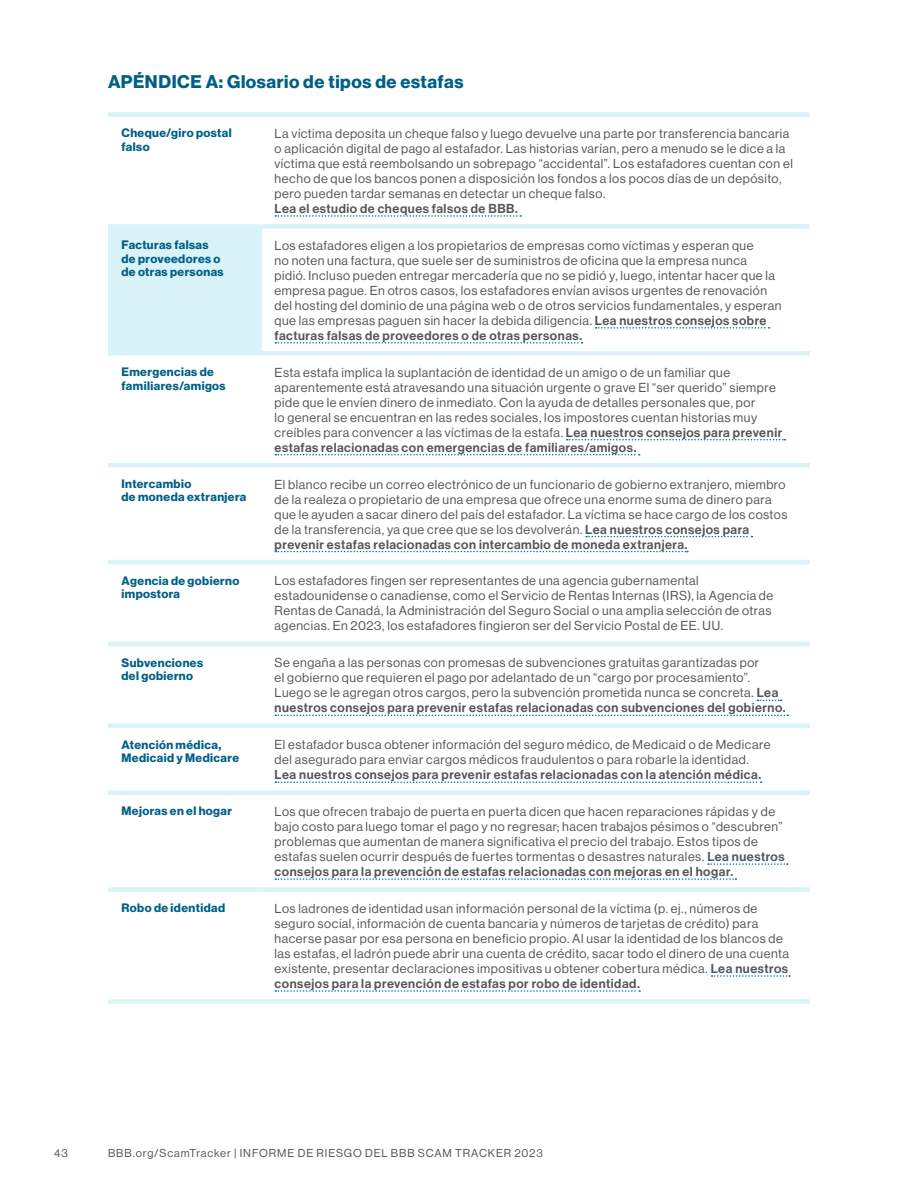
<style>
.page{position:relative;width:918px;height:1188px;background:#fff}
.page>*{position:absolute;margin:0;border:0;box-sizing:border-box;transform-origin:0 0}
.H3_-_Paragraph_SubHds{font:18px "N Haas Grotesk DS Pro 75 Bd";letter-spacing:.03em;color:#005f86}
.Glossary_Definition{font:12.75px/15px "N Haas Grotesk DS Pro 55 Rg";letter-spacing:.04em;color:#53565a}
.Glossary_Term{font:12px/13.5px "N Haas Grotesk DS Pro 75 Bd";letter-spacing:.035em;color:#005f86}
.t1{font:11.25px "N Haas Grotesk DS Pro 55 Rg";letter-spacing:.08em;color:#53565a}
.s1{font-family:"N Haas Grotesk DS Pro 65 Md"}
</style>
<div class="page">
<div style="left:108px;top:226px;width:153px;height:127px;background:#d9f3f9"></div>
<div style="left:108px;top:351px;width:153px;height:5px;background:#d9f3f9"></div>
<div style="left:261px;top:351px;width:549px;height:5px;background:#d9f3f9"></div>
<hr style="left:108px;top:463px;width:153px;height:4px;background:#d9f3f9">
<hr style="left:261px;top:463px;width:549px;height:4px;background:#d9f3f9">
<div style="left:108px;top:112px;width:153px;height:5px;background:#d9f3f9"></div>
<div style="left:261px;top:112px;width:549px;height:5px;background:#d9f3f9"></div>
<div style="left:108px;top:224px;width:153px;height:5px;background:#d9f3f9"></div>
<div style="left:261px;top:224px;width:549px;height:5px;background:#d9f3f9"></div>
<hr style="left:108px;top:560px;width:153px;height:4px;background:#d9f3f9">
<hr style="left:261px;top:560px;width:549px;height:4px;background:#d9f3f9">
<hr style="left:108px;top:642px;width:153px;height:4px;background:#d9f3f9">
<hr style="left:261px;top:642px;width:549px;height:4px;background:#d9f3f9">
<hr style="left:108px;top:724px;width:153px;height:4px;background:#d9f3f9">
<hr style="left:261px;top:724px;width:549px;height:4px;background:#d9f3f9">
<div style="left:108px;top:790px;width:153px;height:5px;background:#d9f3f9"></div>
<div style="left:261px;top:790px;width:549px;height:5px;background:#d9f3f9"></div>
<div style="left:108px;top:887px;width:153px;height:5px;background:#d9f3f9"></div>
<div style="left:261px;top:887px;width:549px;height:5px;background:#d9f3f9"></div>
<div style="left:108px;top:999px;width:153px;height:5px;background:#d9f3f9"></div>
<div style="left:261px;top:999px;width:549px;height:5px;background:#d9f3f9"></div>
<svg style="left:275px;top:215px;width:246px;height:2px"></svg>
<svg style="left:596px;top:327px;width:174px;height:2px"></svg>
<svg style="left:275px;top:342px;width:308px;height:2px"></svg>
<svg style="left:567px;top:439px;width:218px;height:1px"></svg>
<svg style="left:275px;top:454px;width:365px;height:1px"></svg>
<svg style="left:586px;top:536px;width:166px;height:1px"></svg>
<svg style="left:275px;top:551px;width:413px;height:1px"></svg>
<svg style="left:757px;top:700px;width:25px;height:1px"></svg>
<svg style="left:275px;top:715px;width:513px;height:1px"></svg>
<svg style="left:275px;top:781px;width:487px;height:2px"></svg>
<svg style="left:708px;top:863px;width:80px;height:2px"></svg>
<svg style="left:275px;top:878px;width:461px;height:2px"></svg>
<svg style="left:712px;top:975px;width:78px;height:2px"></svg>
<svg style="left:275px;top:990px;width:365px;height:2px"></svg>
<p class="H3_-_Paragraph_SubHds" style="left:108px;top:71px;width:357px">APÉNDICE A: Glosario de tipos de estafas</p>
<p class="Glossary_Term" style="left:122px;top:127px;width:112px">Cheque/giro postal falso</p>
<p class="Glossary_Definition" style="left:275px;top:126px;width:520px">La víctima deposita un cheque falso y luego devuelve una parte por transferencia bancaria o aplicación digital de pago al estafador. Las historias varían, pero a menudo se le dice a la víctima que está reembolsando un sobrepago “accidental”. Los estafadores cuentan con el hecho de que los bancos ponen a disposición los fondos a los pocos días de un depósito, pero pueden tardar semanas en detectar un cheque falso.<br><span class="s1">Lea el estudio de cheques falsos de BBB.</span></p>
<p class="Glossary_Term" style="left:122px;top:238px;width:104px">Facturas falsas de proveedores o de otras personas</p>
<p class="Glossary_Definition" style="left:275px;top:238px;width:509px">Los estafadores eligen a los propietarios de empresas como víctimas y esperan que<br>no noten una factura, que suele ser de suministros de oficina que la empresa nunca<br>pidió. Incluso pueden entregar mercadería que no se pidió y, luego, intentar hacer que la empresa pague. En otros casos, los estafadores envían avisos urgentes de renovación del hosting del dominio de una página web o de otros servicios fundamentales, y esperan que las empresas paguen sin hacer la debida diligencia. <span class="s1">Lea nuestros consejos sobre facturas falsas de proveedores o de otras personas.</span></p>
<p class="Glossary_Term" style="left:122px;top:365px;width:106px">Emergencias de familiares/amigos</p>
<p class="Glossary_Definition" style="left:275px;top:365px;width:509px">Esta estafa implica la suplantación de identidad de un amigo o de un familiar que aparentemente está atravesando una situación urgente o grave El “ser querido” siempre pide que le envíen dinero de inmediato. Con la ayuda de detalles personales que, por<br>lo general se encuentran en las redes sociales, los impostores cuentan historias muy creíbles para convencer a las víctimas de la estafa. <span class="s1">Lea nuestros consejos para prevenir estafas relacionadas con emergencias de familiares/amigos.</span></p>
<p class="Glossary_Term" style="left:122px;top:477px;width:126px">Intercambio<br>de moneda extranjera</p>
<p class="Glossary_Definition" style="left:275px;top:477px;width:514px">El blanco recibe un correo electrónico de un funcionario de gobierno extranjero, miembro de la realeza o propietario de una empresa que ofrece una enorme suma de dinero para que le ayuden a sacar dinero del país del estafador. La víctima se hace cargo de los costos de la transferencia, ya que cree que se los devolverán. <span class="s1">Lea nuestros consejos para prevenir estafas relacionadas con intercambio de moneda extranjera.</span></p>
<p class="Glossary_Term" style="left:122px;top:574px;width:119px">Agencia de gobierno impostora</p>
<p class="Glossary_Definition" style="left:275px;top:574px;width:500px">Los estafadores fingen ser representantes de una agencia gubernamental estadounidense o canadiense, como el Servicio de Rentas Internas (IRS), la Agencia de Rentas de Canadá, la Administración del Seguro Social o una amplia selección de otras agencias. En 2023, los estafadores fingieron ser del Servicio Postal de EE. UU.</p>
<p class="Glossary_Term" style="left:122px;top:656px;width:83px">Subvenciones del gobierno</p>
<p class="Glossary_Definition" style="left:275px;top:655px;width:513px">Se engaña a las personas con promesas de subvenciones gratuitas garantizadas por<br>el gobierno que requieren el pago por adelantado de un “cargo por procesamiento”.<br>Luego se le agregan otros cargos, pero la subvención prometida nunca se concreta. <span class="s1">Lea nuestros consejos para prevenir estafas relacionadas con subvenciones del gobierno.</span></p>
<p class="Glossary_Term" style="left:122px;top:738px;width:119px">Atención médica,<br>Medicaid y Medicare</p>
<p class="Glossary_Definition" style="left:275px;top:737px;width:497px">El estafador busca obtener información del seguro médico, de Medicaid o de Medicare del asegurado para enviar cargos médicos fraudulentos o para robarle la identidad.<br><span class="s1">Lea nuestros consejos para prevenir estafas relacionadas con la atención médica.</span></p>
<p class="Glossary_Term" style="left:122px;top:805px;width:112px">Mejoras en el hogar</p>
<p class="Glossary_Definition" style="left:275px;top:804px;width:512px">Los que ofrecen trabajo de puerta en puerta dicen que hacen reparaciones rápidas y de bajo costo para luego tomar el pago y no regresar; hacen trabajos pésimos o “descubren” problemas que aumentan de manera significativa el precio del trabajo. Estos tipos de estafas suelen ocurrir después de fuertes tormentas o desastres naturales. <span class="s1">Lea nuestros consejos para la prevención de estafas relacionadas con mejoras en el hogar.</span></p>
<p class="Glossary_Term" style="left:122px;top:902px;width:105px">Robo de identidad</p>
<p class="Glossary_Definition" style="left:275px;top:901px;width:516px">Los ladrones de identidad usan información personal de la víctima (p. ej., números de seguro social, información de cuenta bancaria y números de tarjetas de crédito) para hacerse pasar por esa persona en beneficio propio. Al usar la identidad de los blancos de las estafas, el ladrón puede abrir una cuenta de crédito, sacar todo el dinero de una cuenta existente, presentar declaraciones impositivas u obtener cobertura médica. <span class="s1">Lea nuestros consejos para la prevención de estafas por robo de identidad.</span></p>
<p class="t1" style="left:54px;top:1146px;width:15px">43</p>
<p class="t1" style="left:108px;top:1146px;width:436px">BBB.org/ScamTracker | INFORME DE RIESGO DEL BBB SCAM TRACKER 2023</p>
</div>
